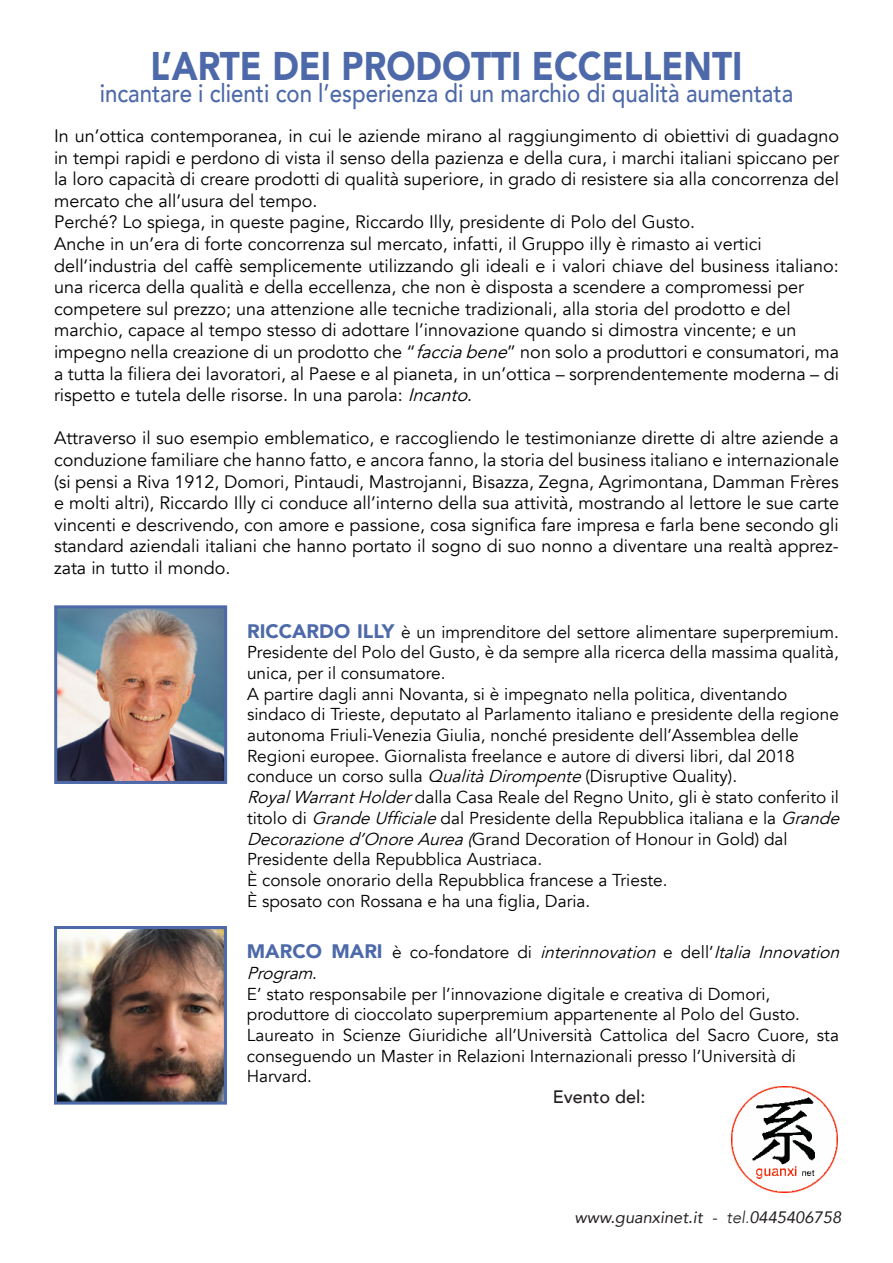
<style>
.page{position:relative;width:893px;height:1263px;background:#fff}
.page>*{position:absolute;margin:0;border:0;box-sizing:border-box;transform-origin:0 0}
.t1{font:900 39.9px "Avenir";color:#4d69a9;scale:.88 1}
.t2{font:500 25.35px "Avenir";color:#4d69a9;scale:.88 1}
.t3{font:18px/21.6px "Avenir";color:#000}
.t4{font:500 18px "Avenir";color:#231f20}
.t5{font:17.25px/20.7px "Avenir";color:#000}
.t6{font:italic 16.5px "Avenir";color:#231f20}
.s1{font-style:italic}
.s2{font-weight:900;font-size:19.5px;color:#4d69a9}
.s3{font-weight:300}
</style>
<div class="page">
<img style="left:731px;top:1086px;width:107px;height:106px">
<img style="left:58px;top:609px;width:165px;height:171px">
<div style="left:54px;top:605px;width:173px;height:179px;border:3px solid #4d69a9"></div>
<img style="left:58px;top:930px;width:165px;height:170px">
<div style="left:54px;top:926px;width:173px;height:178px;border:3px solid #4d69a9"></div>
<h1 class="t1" style="left:150px;top:50px;width:674px">L’ARTE DEI PRODOTTI ECCELLENTI</h1>
<h2 class="t2" style="left:100px;top:83px;width:790px">incantare i clienti con l’esperienza di un marchio di qualità aumentata</h2>
<p class="t3" style="left:54px;top:127px;width:786px">In un’ottica contemporanea, in cui le aziende mirano al raggiungimento di obiettivi di guadagno in tempi rapidi e perdono di vista il senso della pazienza e della cura, i marchi italiani spiccano per la loro capacità di creare prodotti di qualità superiore, in grado di resistere sia alla concorrenza del mercato che all’usura del tempo.<br>Perché? Lo spiega, in queste pagine, Riccardo Illy, presidente di Polo del Gusto.<br>Anche in un’era di forte concorrenza sul mercato, infatti, il Gruppo illy è rimasto ai vertici dell’industria del caffè semplicemente utilizzando gli ideali e i valori chiave del business italiano: una ricerca della qualità e della eccellenza, che non è disposta a scendere a compromessi per competere sul prezzo; una attenzione alle tecniche tradizionali, alla storia del prodotto e del marchio, capace al tempo stesso di adottare l’innovazione quando si dimostra vincente; e un impegno nella creazione di un prodotto che “<span class="s1">facciabene</span>” non solo a produttori e consumatori, ma a tutta la filiera dei lavoratori, al Paese e al pianeta, in un’ottica – sorprendentemente moderna – di rispetto e tutela delle risorse. In una parola: <span class="s1">Incanto</span>.</p>
<p class="t3" style="left:54px;top:429px;width:786px;text-align:justify">Attraverso il suo esempio emblematico, e raccogliendo le testimonianze dirette di altre aziende a conduzione familiare che hanno fatto, e ancora fanno, la storia del business italiano e internazionale (si pensi a Riva 1912, Domori, Pintaudi, Mastrojanni, Bisazza, Zegna, Agrimontana, Damman Frères e molti altri), Riccardo Illy ci conduce all’interno della sua attività, mostrando al lettore le sue carte vincenti e descrivendo, con amore e passione, cosa significa fare impresa e farla bene secondo gli standard aziendali italiani che hanno portato il sogno di suo nonno a diventare una realtà apprez&shy;zata in tutto il mondo.</p>
<p class="t5" style="left:247px;top:623px;width:598px"><span class="s2">RICCARDO ILLY</span> è un imprenditore del settore alimentare superpremium.<br>Presidente del Polo del Gusto, è da sempre alla ricerca della massima qualità, unica, per il consumatore.<br>A partire dagli anni Novanta, si è impegnato nella politica, diventando sindaco di Trieste, deputato al Parlamento italiano e presidente della regione autonoma Friuli-Venezia Giulia, nonché presidente dell’Assemblea delle Regioni europee. Giornalista freelance e autore di diversi libri, dal 2018 conduce un corso sulla <span class="s1">QualitàDirompente</span> (Disruptive Quality).<br><span class="s1">RoyalWarrantHolder</span>dalla Casa Reale del Regno Unito, gli è stato conferito il titolo di <span class="s1">GrandeUfficiale</span>dal Presidente della Repubblica italiana e la <span class="s1">Grande Decorazione d’Onore Aurea(</span>Grand Decoration of Honour in Gold) dal Presidente della Repubblica Austriaca.<br>È console onorario della Repubblica francese a Trieste.<br>È sposato con Rossana e ha una figlia, Daria.</p>
<p class="t5" style="left:247px;top:944px;width:598px"><span class="s2">M A RCO M A R I</span> è c o - fo n d a t o re d i <span class="s1">interinnovation</span> e d e l l ’ <span class="s1">Italia Innovation Program</span>.<br>E’ stato responsabile per l’innovazione digitale e creativa di Domori, produttore di cioccolato superpremium appartenente al Polo del Gusto.<br>Laureato in Scienze Giuridiche all’Università Cattolica del Sacro Cuore, sta conseguendo un Master in Relazioni Internazionali presso l’Università di Harvard.</p>
<p class="t4" style="left:553px;top:1089px;width:94px">Evento del:</p>
<p class="t6" style="left:575px;top:1211px;width:268px">www.guanxinet.it - <span class="s3">tel.</span>0445406758</p>
</div>
